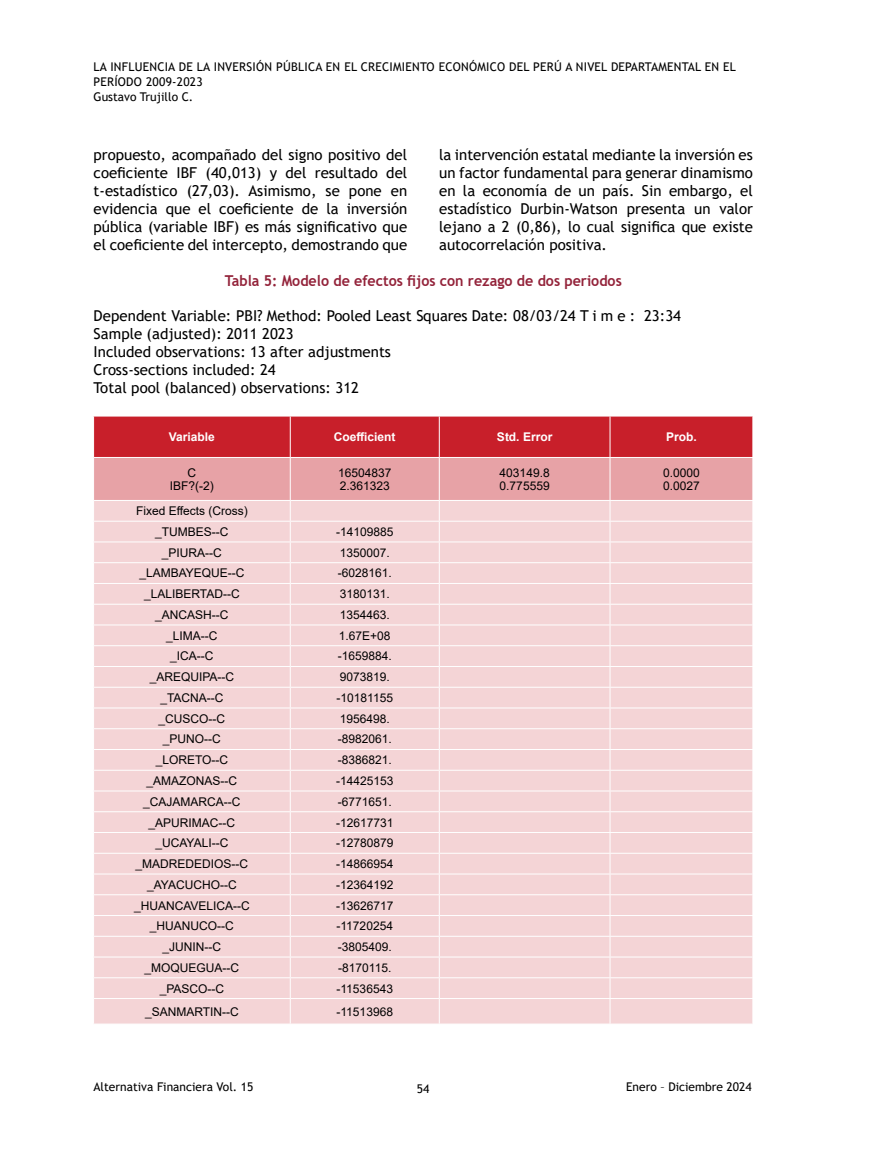
<style>
.page{position:relative;width:872px;height:1149px;background:#fff}
.page>*{position:absolute;margin:0;border:0;box-sizing:border-box;transform-origin:0 0}
.CUERPO_texto{font:15px/18px "Trebuchet MS";color:#000;text-align:justify}
.TÍTULO-TABLA{font:700 15px "Trebuchet MS";color:#93233a;scale:.95 1}
.TABLA-TEXTO{font:12px "Arial";color:#000}
.t1{font:12px/15px "Trebuchet MS";letter-spacing:.02em;color:#000}
.TABLA_TEXTO_9_espaci{font:12px "Arial";color:#000}
.t2{font:12px "Trebuchet MS";color:#000}
.TABLA-TEXTO-2{font:700 12px "Arial";color:#fff}
</style>
<div class="page">
<svg style="left:93px;top:416px;width:660px;height:607px;background:#f1c7ca"></svg>
<p class="t1" style="left:94px;top:59px;width:644px">LA INFLUENCIA DE LA INVERSIÓN PÚBLICA EN EL CRECIMIENTO ECONÓMICO DEL PERÚ A NIVEL DEPARTAMENTAL EN EL<br>PERÍODO 2009-2023<br>Gustavo Trujillo C.</p>
<p class="CUERPO_texto" style="left:94px;top:145px;width:315px">propuesto, acompañado del signo positivo del coeficiente IBF (40,013) y del resultado del t-estadístico (27,03). Asimismo, se pone en evidencia que el coeficiente de la inversión pública (variable IBF) es más significativo que el coeficiente del intercepto, demostrando que</p>
<p class="CUERPO_texto" style="left:439px;top:145px;width:315px">la intervención estatal mediante la inversión es un factor fundamental para generar dinamismo en la economía de un país. Sin embargo, el estadístico Durbin-Watson presenta un valor lejano a 2 (0,86), lo cual significa que existe autocorrelación positiva.</p>
<p class="TÍTULO-TABLA" style="left:225px;top:271px;width:419px">Tabla 5: Modelo de efectos fijos con rezago de dos periodos</p>
<p class="CUERPO_texto" style="left:94px;top:306px;width:589px">Dependent Variable: PBI? Method: Pooled Least Squares Date: 08/03/24 T i m e : 23:34</p>
<p class="CUERPO_texto" style="left:94px;top:324px;width:202px">Sample (adjusted): 2011 2023</p>
<p class="CUERPO_texto" style="left:94px;top:342px;width:299px">Included observations: 13 after adjustments</p>
<p class="CUERPO_texto" style="left:94px;top:360px;width:184px">Cross-sections included: 24</p>
<p class="CUERPO_texto" style="left:94px;top:378px;width:267px">Total pool (balanced) observations: 312</p>
<p class="TABLA-TEXTO-2" style="left:169px;top:428px;width:48px">Variable</p>
<p class="TABLA-TEXTO-2" style="left:334px;top:428px;width:63px">Coefficient</p>
<p class="TABLA-TEXTO-2" style="left:497px;top:428px;width:57px">Std. Error</p>
<p class="TABLA-TEXTO-2" style="left:666px;top:428px;width:32px">Prob.</p>
<p class="TABLA_TEXTO_9_espaci" style="left:188px;top:464px;width:10px">C</p>
<p class="TABLA_TEXTO_9_espaci" style="left:170px;top:477px;width:46px">IBF?(-2)</p>
<p class="TABLA_TEXTO_9_espaci" style="left:338px;top:464px;width:55px">16504837</p>
<p class="TABLA_TEXTO_9_espaci" style="left:340px;top:477px;width:52px">2.361323</p>
<p class="TABLA_TEXTO_9_espaci" style="left:499px;top:464px;width:52px">403149.8</p>
<p class="TABLA_TEXTO_9_espaci" style="left:499px;top:477px;width:52px">0.775559</p>
<p class="TABLA_TEXTO_9_espaci" style="left:663px;top:464px;width:38px">0.0000</p>
<p class="TABLA_TEXTO_9_espaci" style="left:663px;top:477px;width:38px">0.0027</p>
<p class="TABLA-TEXTO" style="left:136px;top:502px;width:113px">Fixed Effects (Cross)</p>
<p class="TABLA-TEXTO" style="left:155px;top:523px;width:75px">_TUMBES--C</p>
<p class="TABLA-TEXTO" style="left:336px;top:523px;width:59px">-14109885</p>
<p class="TABLA-TEXTO" style="left:162px;top:544px;width:61px">_PIURA--C</p>
<p class="TABLA-TEXTO" style="left:340px;top:544px;width:52px">1350007.</p>
<p class="TABLA-TEXTO" style="left:139px;top:564px;width:107px">_LAMBAYEQUE--C</p>
<p class="TABLA-TEXTO" style="left:338px;top:564px;width:56px">-6028161.</p>
<p class="TABLA-TEXTO" style="left:144px;top:585px;width:97px">_LALIBERTAD--C</p>
<p class="TABLA-TEXTO" style="left:340px;top:585px;width:52px">3180131.</p>
<p class="TABLA-TEXTO" style="left:155px;top:606px;width:75px">_ANCASH--C</p>
<p class="TABLA-TEXTO" style="left:340px;top:606px;width:52px">1354463.</p>
<p class="TABLA-TEXTO" style="left:166px;top:627px;width:53px">_LIMA--C</p>
<p class="TABLA-TEXTO" style="left:339px;top:627px;width:53px">1.67E+08</p>
<p class="TABLA-TEXTO" style="left:170px;top:647px;width:45px">_ICA--C</p>
<p class="TABLA-TEXTO" style="left:338px;top:647px;width:56px">-1659884.</p>
<p class="TABLA-TEXTO" style="left:150px;top:668px;width:86px">_AREQUIPA--C</p>
<p class="TABLA-TEXTO" style="left:340px;top:668px;width:52px">9073819.</p>
<p class="TABLA-TEXTO" style="left:160px;top:689px;width:65px">_TACNA--C</p>
<p class="TABLA-TEXTO" style="left:336px;top:689px;width:58px">-10181155</p>
<p class="TABLA-TEXTO" style="left:159px;top:710px;width:68px">_CUSCO--C</p>
<p class="TABLA-TEXTO" style="left:340px;top:710px;width:52px">1956498.</p>
<p class="TABLA-TEXTO" style="left:163px;top:730px;width:59px">_PUNO--C</p>
<p class="TABLA-TEXTO" style="left:338px;top:730px;width:56px">-8982061.</p>
<p class="TABLA-TEXTO" style="left:156px;top:751px;width:74px">_LORETO--C</p>
<p class="TABLA-TEXTO" style="left:338px;top:751px;width:56px">-8386821.</p>
<p class="TABLA-TEXTO" style="left:147px;top:772px;width:92px">_AMAZONAS--C</p>
<p class="TABLA-TEXTO" style="left:336px;top:772px;width:59px">-14425153</p>
<p class="TABLA-TEXTO" style="left:143px;top:793px;width:99px">_CAJAMARCA--C</p>
<p class="TABLA-TEXTO" style="left:338px;top:793px;width:56px">-6771651.</p>
<p class="TABLA-TEXTO" style="left:149px;top:813px;width:88px">_APURIMAC--C</p>
<p class="TABLA-TEXTO" style="left:336px;top:813px;width:59px">-12617731</p>
<p class="TABLA-TEXTO" style="left:155px;top:834px;width:74px">_UCAYALI--C</p>
<p class="TABLA-TEXTO" style="left:336px;top:834px;width:59px">-12780879</p>
<p class="TABLA-TEXTO" style="left:136px;top:855px;width:114px">_MADREDEDIOS--C</p>
<p class="TABLA-TEXTO" style="left:336px;top:855px;width:59px">-14866954</p>
<p class="TABLA-TEXTO" style="left:147px;top:876px;width:91px">_AYACUCHO--C</p>
<p class="TABLA-TEXTO" style="left:336px;top:876px;width:59px">-12364192</p>
<p class="TABLA-TEXTO" style="left:134px;top:896px;width:117px">_HUANCAVELICA--C</p>
<p class="TABLA-TEXTO" style="left:336px;top:896px;width:59px">-13626717</p>
<p class="TABLA-TEXTO" style="left:150px;top:917px;width:85px">_HUANUCO--C</p>
<p class="TABLA-TEXTO" style="left:336px;top:917px;width:58px">-11720254</p>
<p class="TABLA-TEXTO" style="left:163px;top:938px;width:60px">_JUNIN--C</p>
<p class="TABLA-TEXTO" style="left:338px;top:938px;width:56px">-3805409.</p>
<p class="TABLA-TEXTO" style="left:145px;top:958px;width:96px">_MOQUEGUA--C</p>
<p class="TABLA-TEXTO" style="left:338px;top:958px;width:55px">-8170115.</p>
<p class="TABLA-TEXTO" style="left:160px;top:979px;width:66px">_PASCO--C</p>
<p class="TABLA-TEXTO" style="left:336px;top:979px;width:58px">-11536543</p>
<p class="TABLA-TEXTO" style="left:145px;top:1002px;width:95px">_SANMARTIN--C</p>
<p class="TABLA-TEXTO" style="left:336px;top:1002px;width:58px">-11513968</p>
<p class="t2" style="left:94px;top:1078px;width:161px">Alternativa Financiera Vol. 15</p>
<p class="t1" style="left:417px;top:1080px;width:14px">54</p>
<p class="t2" style="left:626px;top:1078px;width:127px">Enero – Diciembre 2024</p>
</div>
